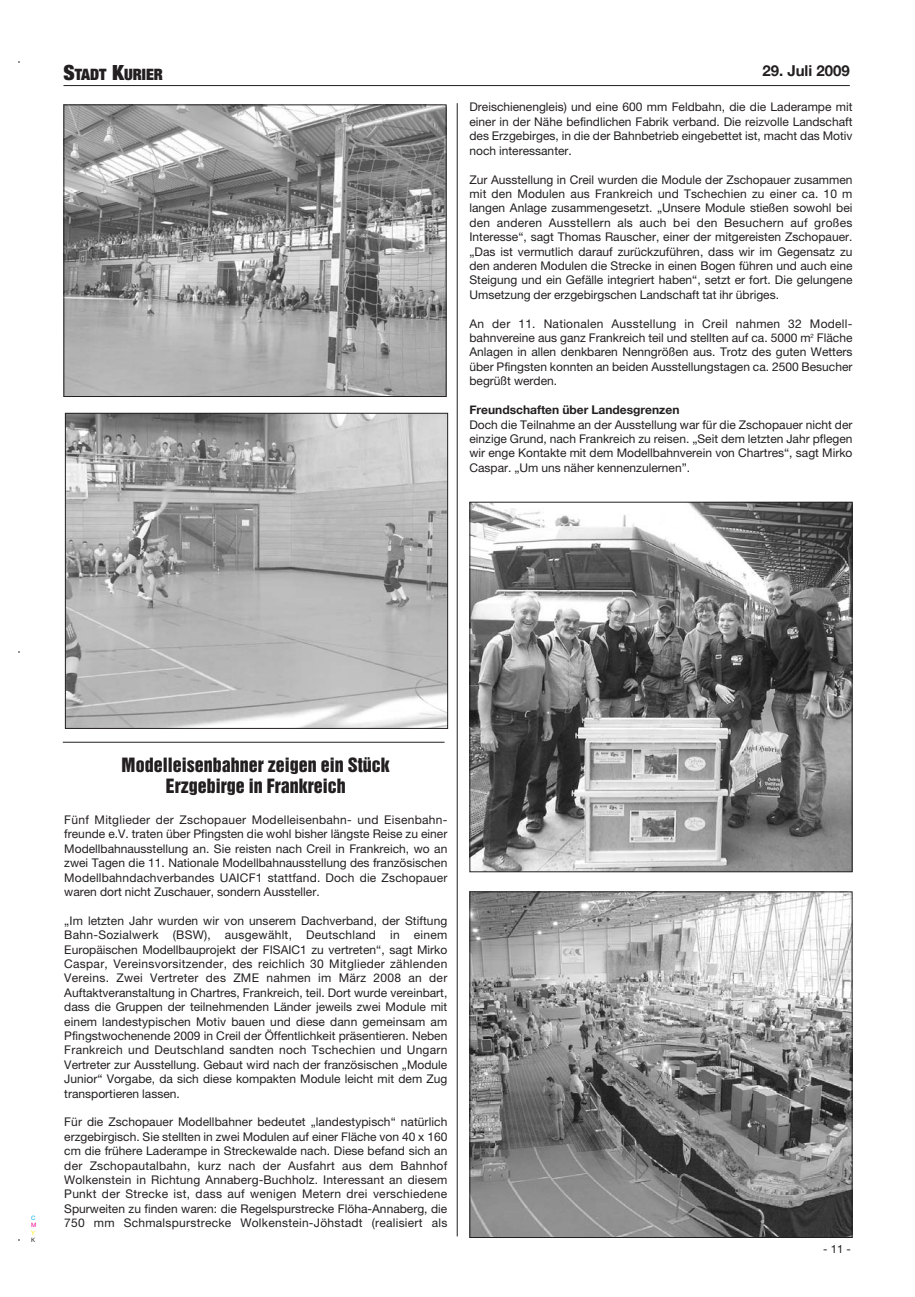
<style>
.page{position:relative;width:915px;height:1297px;background:#fff}
.page>*{position:absolute;margin:0;border:0;box-sizing:border-box;transform-origin:0 0}
.t1{font:18px/21.6px "Helvetica Inserat";color:#231f20;text-align:center}
.t2{font:900 expanded 15.75px "Helvetica Neue";color:#231f20}
.t3{font:700 15px "Helvetica Neue";color:#231f20}
.t4{font:12px/14.4px "Helvetica Neue";color:#231f20;text-align:justify}
.t5{font:700 12px "Helvetica Neue";color:#231f20}
.t6{font:11.25px "Helvetica Neue";color:#231f20}
.t7{font:6px "Helvetica Neue";color:#00adef}
.t8{font:6px "Helvetica Neue";color:#ec008c}
.t9{font:6px "Helvetica Neue";color:#fff200}
.t10{font:6px "Helvetica Neue";color:#231f20}
.s1{font-size:21px}
</style>
<div class="page">
<hr style="left:63px;top:85px;width:786px;height:1px;background:#231f20">
<img style="left:65px;top:106px;width:379px;height:289px">
<div style="left:63px;top:104px;width:383px;height:293px;border:1px solid #231f20"></div>
<hr style="left:63px;top:742px;width:381px;height:1px;background:#231f20">
<img style="left:67px;top:415px;width:379px;height:312px">
<div style="left:65px;top:413px;width:383px;height:316px;border:1px solid #231f20"></div>
<hr style="left:456px;top:103px;width:1px;height:1133px;background:#231f20">
<img style="left:471px;top:504px;width:379px;height:366px">
<div style="left:469px;top:502px;width:383px;height:370px;border:1px solid #231f20"></div>
<img style="left:471px;top:893px;width:379px;height:343px">
<div style="left:469px;top:891px;width:383px;height:347px;border:1px solid #231f20"></div>
<h2 class="t2" style="left:63px;top:68px;width:101px"><span class="s1">S</span>TADT <span class="s1">K</span>URIER</h2>
<p class="t3" style="left:762px;top:62px;width:89px">29. Juli 2009</p>
<p class="t4" style="left:469px;top:101px;width:384px">Dreischienengleis) und eine 600 mm Feldbahn, die die Laderampe mit einer in der Nähe befindlichen Fabrik verband. Die reizvolle Landschaft des Erzgebirges, in die der Bahnbetrieb eingebettet ist, macht das Motiv noch interessanter.</p>
<p class="t4" style="left:469px;top:173px;width:384px">Zur Ausstellung in Creil wurden die Module der Zschopauer zusammen mit den Modulen aus Frankreich und Tschechien zu einer ca. 10 m langen Anlage zusammengesetzt. „Unsere Module stießen sowohl bei den anderen Ausstellern als auch bei den Besuchern auf großes Interesse“, sagt Thomas Rauscher, einer der mitgereisten Zschopauer. „Das ist vermutlich darauf zurückzuführen, dass wir im Gegensatz zu den anderen Modulen die Strecke in einen Bogen führen und auch eine Steigung und ein Gefälle integriert haben“, setzt er fort. Die gelungene Umsetzung der erzgebirgschen Landschaft tat ihr übriges.</p>
<p class="t4" style="left:469px;top:317px;width:384px">An der 11. Nationalen Ausstellung in Creil nahmen 32 Modell&shy;bahnvereine aus ganz Frankreich teil und stellten auf ca. 5000 m<sup>2</sup> Fläche Anlagen in allen denkbaren Nenngrößen aus. Trotz des guten Wetters über Pfingsten konnten an beiden Ausstellungstagen ca. 2500 Besucher begrüßt werden.</p>
<p class="t5" style="left:469px;top:402px;width:211px">Freundschaften über Landesgrenzen</p>
<p class="t4" style="left:469px;top:418px;width:384px">Doch die Teilnahme an der Ausstellung war für die Zschopauer nicht der einzige Grund, nach Frankreich zu reisen. „Seit dem letzten Jahr pflegen wir enge Kontakte mit dem Modellbahnverein von Chartres“, sagt Mirko Caspar. „Um uns näher kennenzulernen”.</p>
<p class="t7" style="left:31px;top:1216px;width:6px">C</p>
<p class="t8" style="left:31px;top:1223px;width:7px">M</p>
<p class="t9" style="left:31px;top:1230px;width:5px">Y</p>
<p class="t10" style="left:31px;top:1237px;width:6px">K</p>
<h1 class="t1" style="left:122px;top:755px;width:270px">Modelleisenbahner zeigen ein Stück<br>Erzgebirge in Frankreich</h1>
<p class="t4" style="left:64px;top:814px;width:384px">Fünf Mitglieder der Zschopauer Modelleisenbahn- und Eisenbahn&shy;freunde e.V. traten über Pfingsten die wohl bisher längste Reise zu einer Modellbahnausstellung an. Sie reisten nach Creil in Frankreich, wo an zwei Tagen die 11. Nationale Modellbahnausstellung des französischen Modellbahndachverbandes UAICF1 stattfand. Doch die Zschopauer waren dort nicht Zuschauer, sondern Aussteller.</p>
<p class="t4" style="left:64px;top:914px;width:384px">„Im letzten Jahr wurden wir von unserem Dachverband, der Stiftung Bahn-Sozialwerk (BSW), ausgewählt, Deutschland in einem Europäischen Modellbauprojekt der FISAIC1 zu vertreten“, sagt Mirko Caspar, Vereinsvorsitzender, des reichlich 30 Mitglieder zählenden Vereins. Zwei Vertreter des ZME nahmen im März 2008 an der Auftaktveranstaltung in Chartres, Frankreich, teil. Dort wurde vereinbart, dass die Gruppen der teilnehmenden Länder jeweils zwei Module mit einem landestypischen Motiv bauen und diese dann gemeinsam am Pfingstwochenende 2009 in Creil der Öffentlichkeit präsentieren. Neben Frankreich und Deutschland sandten noch Tschechien und Ungarn Vertreter zur Ausstellung. Gebaut wird nach der französischen „Module Junior“ Vorgabe, da sich diese kompakten Module leicht mit dem Zug transportieren lassen.</p>
<p class="t4" style="left:64px;top:1116px;width:384px">Für die Zschopauer Modellbahner bedeutet „landestypisch“ natürlich erzgebirgisch. Sie stellten in zwei Modulen auf einer Fläche von 40 x 160 cm die frühere Laderampe in Streckewalde nach. Diese befand sich an der Zschopautalbahn, kurz nach der Ausfahrt aus dem Bahnhof Wolkenstein in Richtung Annaberg-Buchholz. Interessant an diesem Punkt der Strecke ist, dass auf wenigen Metern drei verschiedene Spurweiten zu finden waren: die Regelspurstrecke Flöha-Annaberg, die 750 mm Schmalspurstrecke Wolkenstein-Jöhstadt (realisiert als</p>
<p class="t6" style="left:823px;top:1245px;width:29px">- 11 -</p>
</div>
